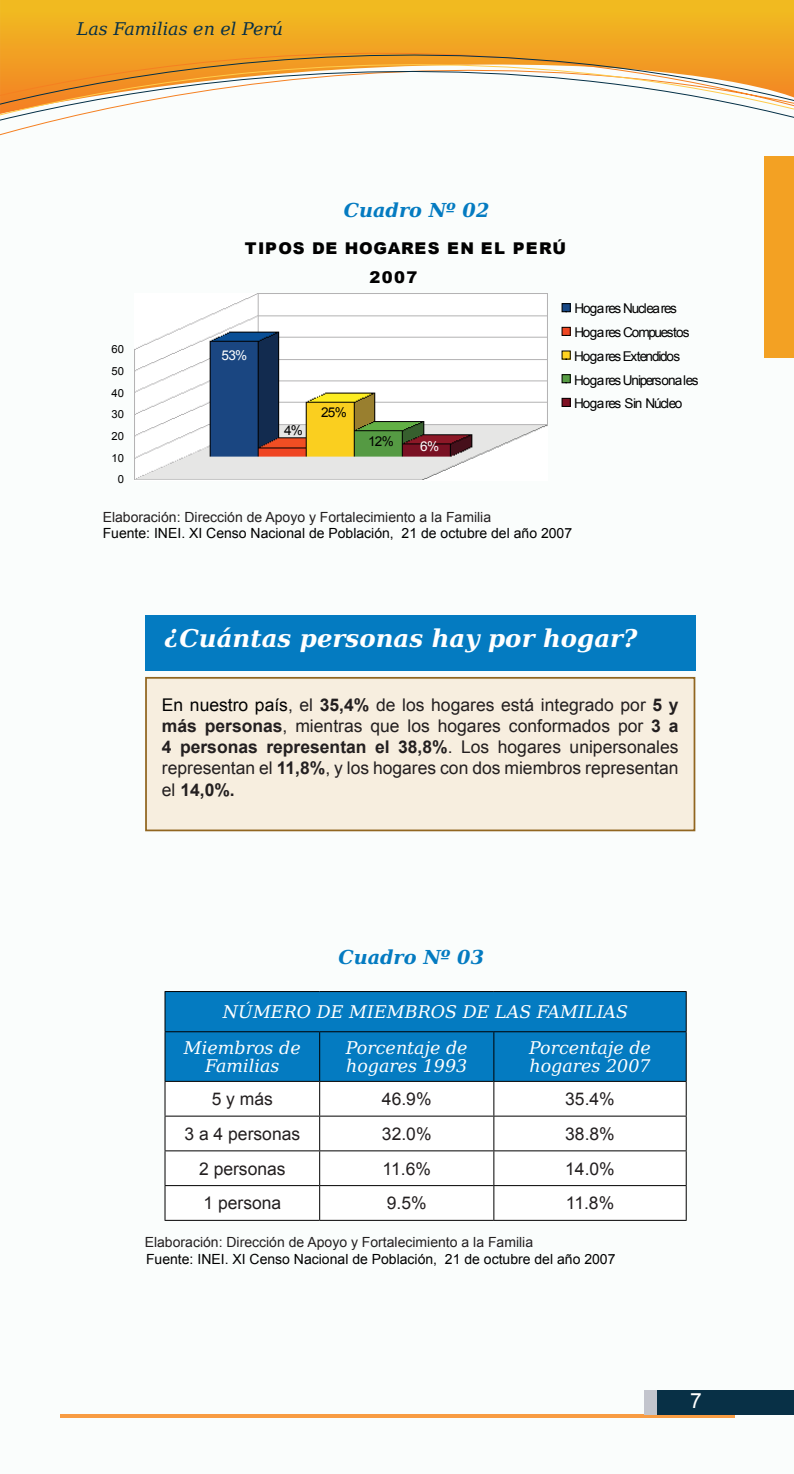
<style>
.page{position:relative;width:794px;height:1474px;background:#fff}
.page>*{position:absolute;margin:0;border:0;box-sizing:border-box;transform-origin:0 0}
.t1{font:italic 700 24.5px "DejaVu Serif";color:#fff}
.t2{font:21px "Arial";color:#fff}
.t3{font:italic 700 19.25px "DejaVu Serif";color:#047bc1}
.t4{font:17.5px/21.3px "Arial";color:#231f20;text-align:justify}
.t5{font:italic 17.5px/17.5px "DejaVu Serif";color:#fff}
.t6{font:italic 17.5px "DejaVu Serif";color:#083046}
.t7{font:900 16.28px/29.4px "Arial";letter-spacing:.085em;color:#010101}
.t8{font:14px "Arial";color:#000}
.t9{font:14px "Arial";color:#231f20}
.t10{font:13.47px/24px "Arial";letter-spacing:-.085em;color:#010101}
.t11{font:13.47px "Arial";color:#fff}
.t12{font:11.2px "Arial";letter-spacing:-.01em;color:#010101}
.s1{color:#000}
.s2{font-weight:700}
</style>
<div class="page">
<div style="left:0;top:0;width:794px;height:1473px;background:#fafdfc"></div>
<svg style="left:1px;top:0;width:793px;height:135px"></svg>
<svg style="left:0;top:0;width:1px;height:136px"></svg>
<hr style="left:60px;top:1414px;width:674px;height:4px;background:#f89c43">
<div style="left:657px;top:1389px;width:137px;height:25px;background:#083046"></div>
<div style="left:644px;top:1389px;width:13px;height:25px;background:#c3c5cd"></div>
<div style="left:764px;top:156px;width:30px;height:202px;background:#f3a123"></div>
<img style="left:134px;top:293px;width:414px;height:187px">
<svg style="left:561px;top:303px;width:10px;height:9px"></svg>
<svg style="left:561px;top:326px;width:10px;height:10px"></svg>
<svg style="left:561px;top:350px;width:10px;height:10px"></svg>
<svg style="left:561px;top:374px;width:10px;height:9px"></svg>
<svg style="left:561px;top:397px;width:10px;height:10px"></svg>
<div style="left:146px;top:678px;width:548px;height:152px;background:#f7eedf"></div>
<div style="left:145px;top:677px;width:550px;height:154px;border:2px solid #916620"></div>
<div style="left:146px;top:615px;width:550px;height:55px;background:#047bc1"></div>
<div style="left:166px;top:992px;width:520px;height:88px;background:#047bc1"></div>
<svg style="left:166px;top:1081px;width:520px;height:138px"></svg>
<hr style="left:686px;top:992px;width:1px;height:39px;background:#000">
<hr style="left:686px;top:1032px;width:1px;height:48px;background:#000">
<hr style="left:686px;top:1081px;width:1px;height:34px;background:#000">
<hr style="left:686px;top:1116px;width:1px;height:34px;background:#000">
<hr style="left:686px;top:1151px;width:1px;height:34px;background:#000">
<hr style="left:165px;top:991px;width:155px;height:1px;background:#000">
<hr style="left:320px;top:991px;width:174px;height:1px;background:#000">
<hr style="left:494px;top:991px;width:192px;height:1px;background:#000">
<hr style="left:165px;top:1031px;width:155px;height:1px;background:#000">
<hr style="left:320px;top:1031px;width:174px;height:1px;background:#000">
<hr style="left:494px;top:1031px;width:192px;height:1px;background:#000">
<hr style="left:165px;top:1080px;width:155px;height:1px;background:#000">
<hr style="left:320px;top:1080px;width:174px;height:1px;background:#000">
<hr style="left:494px;top:1080px;width:192px;height:1px;background:#000">
<hr style="left:165px;top:1115px;width:155px;height:1px;background:#000">
<hr style="left:320px;top:1115px;width:174px;height:1px;background:#000">
<hr style="left:494px;top:1115px;width:192px;height:1px;background:#000">
<hr style="left:165px;top:1150px;width:155px;height:1px;background:#000">
<hr style="left:320px;top:1150px;width:174px;height:1px;background:#000">
<hr style="left:494px;top:1150px;width:192px;height:1px;background:#000">
<hr style="left:165px;top:1185px;width:155px;height:1px;background:#000">
<hr style="left:320px;top:1185px;width:174px;height:1px;background:#000">
<hr style="left:494px;top:1185px;width:192px;height:1px;background:#000">
<hr style="left:165px;top:1219px;width:155px;height:1px;background:#000">
<hr style="left:320px;top:1219px;width:174px;height:1px;background:#000">
<hr style="left:494px;top:1219px;width:192px;height:1px;background:#000">
<hr style="left:165px;top:992px;width:1px;height:39px;background:#000">
<hr style="left:165px;top:1032px;width:1px;height:48px;background:#000">
<hr style="left:319px;top:1032px;width:1px;height:48px;background:#000">
<hr style="left:493px;top:1032px;width:1px;height:48px;background:#000">
<hr style="left:165px;top:1081px;width:1px;height:34px;background:#000">
<hr style="left:319px;top:1081px;width:1px;height:34px;background:#000">
<hr style="left:493px;top:1081px;width:1px;height:34px;background:#000">
<hr style="left:165px;top:1116px;width:1px;height:34px;background:#000">
<hr style="left:319px;top:1116px;width:1px;height:34px;background:#000">
<hr style="left:493px;top:1116px;width:1px;height:34px;background:#000">
<hr style="left:165px;top:1151px;width:1px;height:34px;background:#000">
<hr style="left:319px;top:1151px;width:1px;height:34px;background:#000">
<hr style="left:493px;top:1151px;width:1px;height:34px;background:#000">
<hr style="left:165px;top:1185px;width:1px;height:34px;background:#000">
<hr style="left:319px;top:1185px;width:1px;height:34px;background:#000">
<hr style="left:493px;top:1185px;width:1px;height:34px;background:#000">
<hr style="left:686px;top:1185px;width:1px;height:34px;background:#000">
<p class="t6" style="left:77px;top:14px;width:208px">Las Familias en el Perú</p>
<p class="t3" style="left:344px;top:193px;width:147px">Cuadro Nº 02</p>
<p class="t12" style="left:112px;top:342px;width:14px">60</p>
<p class="t12" style="left:112px;top:363px;width:14px">50</p>
<p class="t12" style="left:112px;top:385px;width:14px">40</p>
<p class="t12" style="left:112px;top:407px;width:14px">30</p>
<p class="t12" style="left:112px;top:428px;width:14px">20</p>
<p class="t12" style="left:112px;top:450px;width:14px">10</p>
<p class="t12" style="left:118px;top:472px;width:8px">0</p>
<p class="t7" style="left:370px;top:233px;width:198px;text-indent:-125px">TIPOS DE HOGARES EN EL PERÚ<br>2007</p>
<p class="t11" style="left:221px;top:347px;width:27px">53%</p>
<p class="t10" style="left:284px;top:419px;width:20px">4%</p>
<p class="t10" style="left:321px;top:401px;width:27px">25%</p>
<p class="t10" style="left:368px;top:429px;width:27px">12%</p>
<p class="t11" style="left:420px;top:437px;width:20px">6%</p>
<p class="t10" style="left:574px;top:296px;width:126px">Hogares Nucleares<br>Hogares Compuestos<br>Hogares Extendidos<br>Hogares Unipersonales<br>Hogares Sin Núcleo</p>
<p class="t9" style="left:103px;top:507px;width:390px">Elaboración: Dirección de Apoyo y Fortalecimiento a la Familia</p>
<p class="t8" style="left:103px;top:524px;width:471px">Fuente: INEI. XI Censo Nacional de Población, 21 de octubre del año 2007</p>
<h1 class="t1" style="left:165px;top:617px;width:474px">¿Cuántas personas hay por hogar?</h1>
<p class="t4" style="left:162px;top:694px;width:518px"><span class="s1">En nuestro país</span>, el <span class="s2">35,4%</span> de los hogares está integrado por <span class="s2">5 y más personas</span>, mientras que los hogares conformados por <span class="s2">3 a 4 personas representan el 38,8%</span>. Los hogares unipersonales representan el <span class="s2">11,8%</span>, y los hogares con dos miembros representan el <span class="s2">14,0%.</span></p>
<p class="t3" style="left:338px;top:939px;width:147px">Cuadro Nº 03</p>
<p class="t5" style="left:184px;top:992px;width:446px;line-height:36.2px;text-indent:39px">NÚMERO DE MIEMBROS DE LAS FAMILIAS<br>Miembros de</p>
<p class="t5" style="left:205px;top:1055px;width:76px">Familias</p>
<p class="t5" style="left:346px;top:1038px;width:123px">Porcentaje de hogares 1993</p>
<p class="t5" style="left:529px;top:1038px;width:123px">Porcentaje de hogares 2007</p>
<p class="t4" style="left:212px;top:1088px;width:63px">5 y más</p>
<p class="t4" style="left:382px;top:1088px;width:51px">46.9%</p>
<p class="t4" style="left:565px;top:1088px;width:51px">35.4%</p>
<p class="t4" style="left:184px;top:1123px;width:117px">3 a 4 personas</p>
<p class="t4" style="left:382px;top:1123px;width:51px">32.0%</p>
<p class="t4" style="left:565px;top:1123px;width:51px">38.8%</p>
<p class="t4" style="left:199px;top:1157px;width:88px">2 personas</p>
<p class="t4" style="left:383px;top:1157px;width:50px">11.6%</p>
<p class="t4" style="left:565px;top:1157px;width:51px">14.0%</p>
<p class="t4" style="left:203px;top:1192px;width:79px">1 persona</p>
<p class="t4" style="left:387px;top:1192px;width:41px">9.5%</p>
<p class="t4" style="left:566px;top:1192px;width:50px">11.8%</p>
<p class="t9" style="left:145px;top:1233px;width:390px">Elaboración: Dirección de Apoyo y Fortalecimiento a la Familia</p>
<p class="t8" style="left:146px;top:1250px;width:471px">Fuente: INEI. XI Censo Nacional de Población, 21 de octubre del año 2007</p>
<p class="t2" style="left:690px;top:1387px;width:13px">7</p>
</div>
